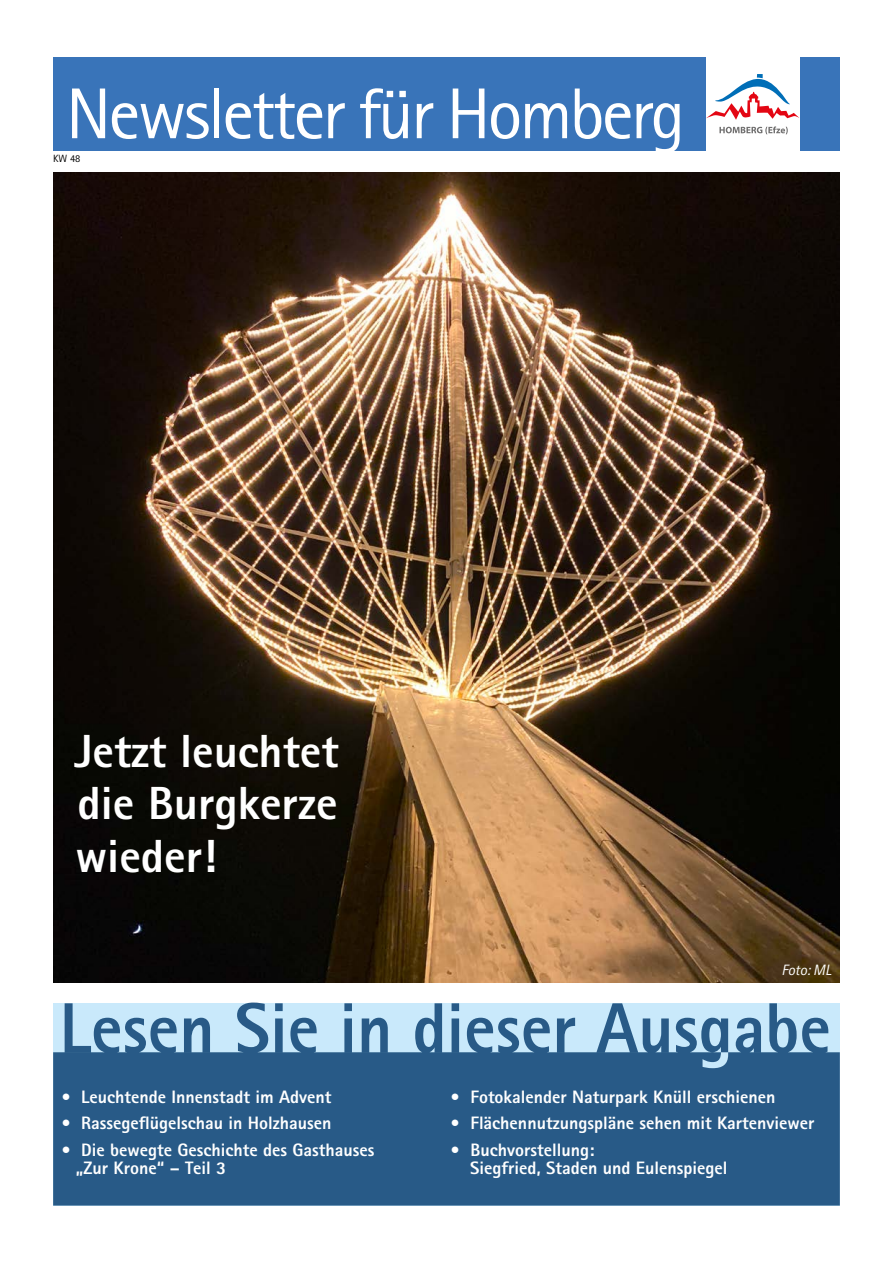
<style>
.page{position:relative;width:893px;height:1263px;background:#fff}
.page>*{position:absolute;margin:0;border:0;box-sizing:border-box;transform-origin:0 0}
.t1{font:72px "Rotis Sans Serif";letter-spacing:-.04em;color:#fff}
.t2{font:800 46.5px/52.5px "Rotis Sans Serif";color:#fff;text-align:justify}
.t3{font:800 18px/18px "Rotis Sans Serif";color:#fff}
.t4{font:italic 15px "Rotis Sans Serif";color:#fff}
.t5{font:10.5px "Rotis Sans Serif";color:#000}
</style>
<div class="page">
<div style="left:53px;top:57px;width:787px;height:94px;background:#3974b9"></div>
<div style="left:706px;top:56px;width:93px;height:96px;background:#fff"></div>
<svg style="left:719px;top:126px;width:69px;height:8px"></svg>
<svg style="left:706px;top:74px;width:93px;height:46px"></svg>
<svg style="left:53px;top:1002px;width:787px;height:203px;background:#44739b"></svg>
<img style="left:53px;top:172px;width:787px;height:810px">
<h1 class="t1" style="left:66px;top:71px;width:621px">Newsletter für Homberg</h1>
<p class="t5" style="left:53px;top:152px;width:29px">KW 48</p>
<h2 class="t2" style="left:74px;top:724px;width:266px">Jetzt leuchtet die Burgkerze wieder!</h2>
<p class="t3" style="left:61px;top:1087px;width:272px">• Leuchtende Innenstadt im Advent</p>
<p class="t3" style="left:61px;top:1114px;width:272px">• Rassegeflügelschau in Holzhausen</p>
<p class="t3" style="left:76px;top:1140px;width:300px;text-indent:-15px">• Die bewegte Geschichte des Gasthauses „Zur Krone“ – Teil 3</p>
<p class="t4" style="left:781px;top:961px;width:51px">Foto: ML</p>
<p class="t3" style="left:450px;top:1087px;width:327px">• Fotokalender Naturpark Knüll erschienen</p>
<p class="t3" style="left:450px;top:1114px;width:366px">• Flächennutzungspläne sehen mit Kartenviewer</p>
<p class="t3" style="left:470px;top:1140px;width:259px;text-indent:-20px">• Buchvorstellung:<br>Siegfried, Staden und Eulenspiegel</p>
</div>
